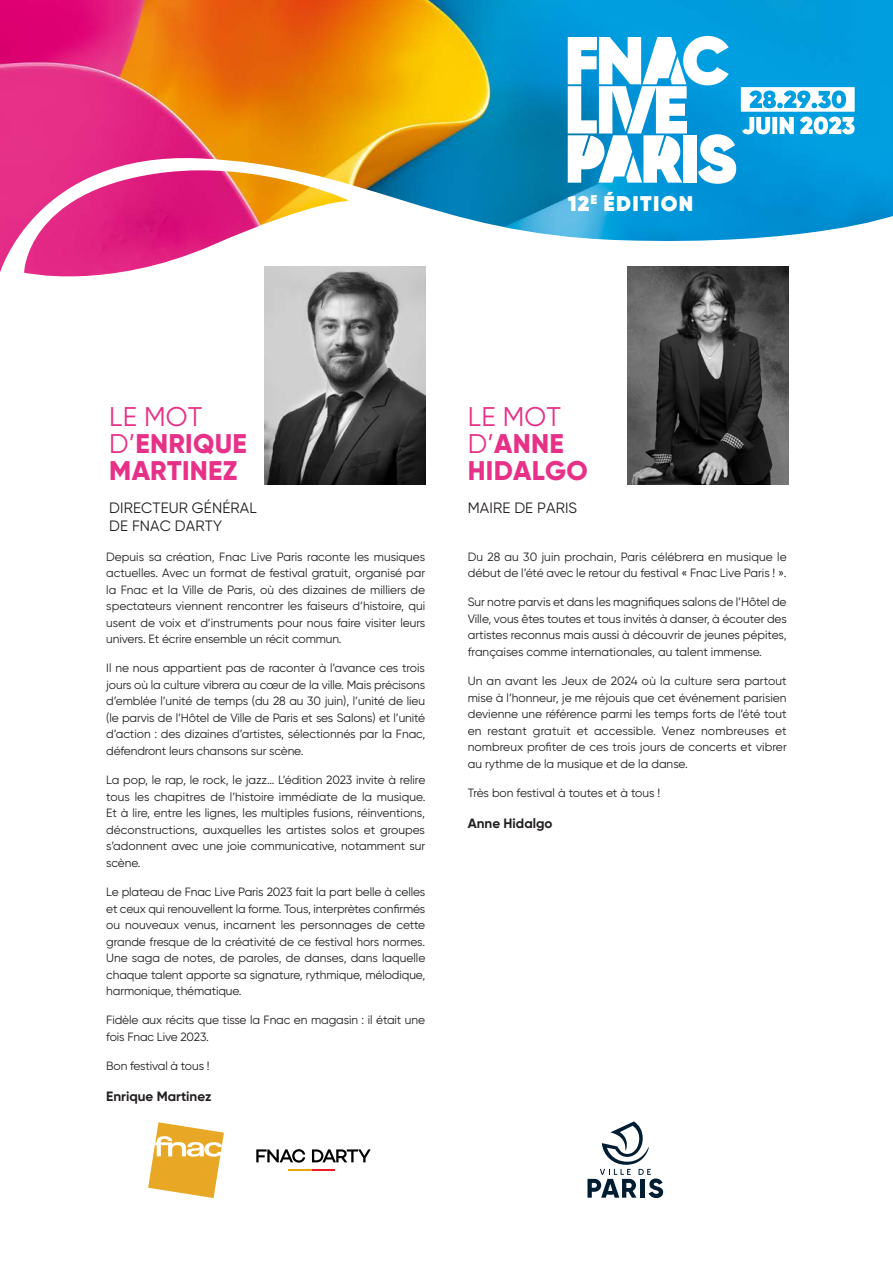
<style>
.page{position:relative;width:893px;height:1263px;background:#fff}
.page>*{position:absolute;margin:0;border:0;box-sizing:border-box;transform-origin:0 0}
.t1{font:800 27px/27px "Gilroy";letter-spacing:.01em;color:#e73188}
.t2{font:800 21.15px "Gilroy";letter-spacing:.06em;color:#fff}
.t3{font:15px/18px "Gilroy";letter-spacing:.01em;color:#231f20}
.t4{font:700 13.5px "Gilroy";color:#231f20}
.t5{font:12px/16.5px "Gilroy";letter-spacing:-.01em;color:#231f20;text-align:justify}
.s1{font-weight:400}
</style>
<div class="page">
<img style="left:0;top:0;width:893px;height:273px">
<svg style="left:24px;top:159px;width:326px;height:11px"></svg>
<img style="left:24px;top:170px;width:326px;height:107px">
<img style="left:264px;top:266px;width:161px;height:219px">
<img style="left:627px;top:266px;width:161px;height:219px">
<svg style="left:148px;top:1122px;width:76px;height:76px"></svg>
<svg style="left:288px;top:1170px;width:47px;height:1px"></svg>
<svg style="left:256px;top:1149px;width:49px;height:14px"></svg>
<svg style="left:312px;top:1149px;width:59px;height:13px"></svg>
<svg style="left:587px;top:1121px;width:76px;height:77px"></svg>
<svg style="left:568px;top:36px;width:287px;height:148px"></svg>
<h2 class="t2" style="left:568px;top:190px;width:127px">12<sup>E</sup> ÉDITION</h2>
<h1 class="t1" style="left:109px;top:403px;width:139px"><span class="s1">LE MOT<br>D’</span>ENRIQUE<br>MARTINEZ</h1>
<p class="t3" style="left:109px;top:498px;width:149px">DIRECTEUR GÉNÉRAL<br>DE FNAC DARTY</p>
<p class="t5" style="left:106px;top:548px;width:321px">Depuis sa création, Fnac Live Paris raconte les musiques actuelles. Avec un format de festival gratuit, organisé par la Fnac et la Ville de Paris, où des dizaines de milliers de spectateurs viennent rencontrer les faiseurs d’histoire, qui usent de voix et d’instruments pour nous faire visiter leurs univers. Et écrire ensemble un récit commun.</p>
<p class="t5" style="left:106px;top:660px;width:321px">Il ne nous appartient pas de raconter à l’avance ces trois jours où la culture vibrera au cœur de la ville. Mais précisons d’emblée l’unité de temps (du 28 au 30 juin), l’unité de lieu (le parvis de l’Hôtel de Ville de Paris et ses Salons) et l’unité d’action : des dizaines d’artistes, sélectionnés par la Fnac, défendront leurs chansons sur scène.</p>
<p class="t5" style="left:106px;top:772px;width:321px">La pop, le rap, le rock, le jazz… L’édition 2023 invite à relire tous les chapitres de l’histoire immédiate de la musique.<br>Et à lire, entre les lignes, les multiples fusions, réinventions, déconstructions, auxquelles les artistes solos et groupes s’adonnent avec une joie communicative, notamment sur scène.</p>
<p class="t5" style="left:106px;top:883px;width:321px">Le plateau de Fnac Live Paris 2023 fait la part belle à celles et ceux qui renouvellent la forme. Tous, interprètes confirmés ou nouveaux venus, incarnent les personnages de cette grande fresque de la créativité de ce festival hors normes.<br>Une saga de notes, de paroles, de danses, dans laquelle chaque talent apporte sa signature, rythmique, mélodique, harmonique, thématique.</p>
<p class="t5" style="left:106px;top:1012px;width:320px">Fidèle aux récits que tisse la Fnac en magasin : il était une fois Fnac Live 2023.</p>
<p class="t5" style="left:106px;top:1057px;width:105px">Bon festival à tous !</p>
<p class="t4" style="left:106px;top:1088px;width:107px">Enrique Martinez</p>
<h1 class="t1" style="left:468px;top:403px;width:121px"><span class="s1">LE MOT<br>D’</span>ANNE<br>HIDALGO</h1>
<p class="t3" style="left:468px;top:498px;width:111px">MAIRE DE PARIS</p>
<p class="t5" style="left:468px;top:548px;width:320px">Du 28 au 30 juin prochain, Paris célébrera en musique le début de l’été avec le retour du festival « Fnac Live Paris ! ».</p>
<p class="t5" style="left:468px;top:594px;width:321px">Sur notre parvis et dans les magnifiques salons de l’Hôtel de Ville, vous êtes toutes et tous invités à danser, à écouter des artistes reconnus mais aussi à découvrir de jeunes pépites, françaises comme internationales, au talent immense.</p>
<p class="t5" style="left:468px;top:673px;width:321px">Un an avant les Jeux de 2024 où la culture sera partout mise à l’honneur, je me réjouis que cet événement parisien devienne une référence parmi les temps forts de l’été tout en restant gratuit et accessible. Venez nombreuses et nombreux profiter de ces trois jours de concerts et vibrer au rythme de la musique et de la danse.</p>
<p class="t5" style="left:468px;top:784px;width:194px">Très bon festival à toutes et à tous !</p>
<p class="t4" style="left:468px;top:815px;width:86px">Anne Hidalgo</p>
</div>
